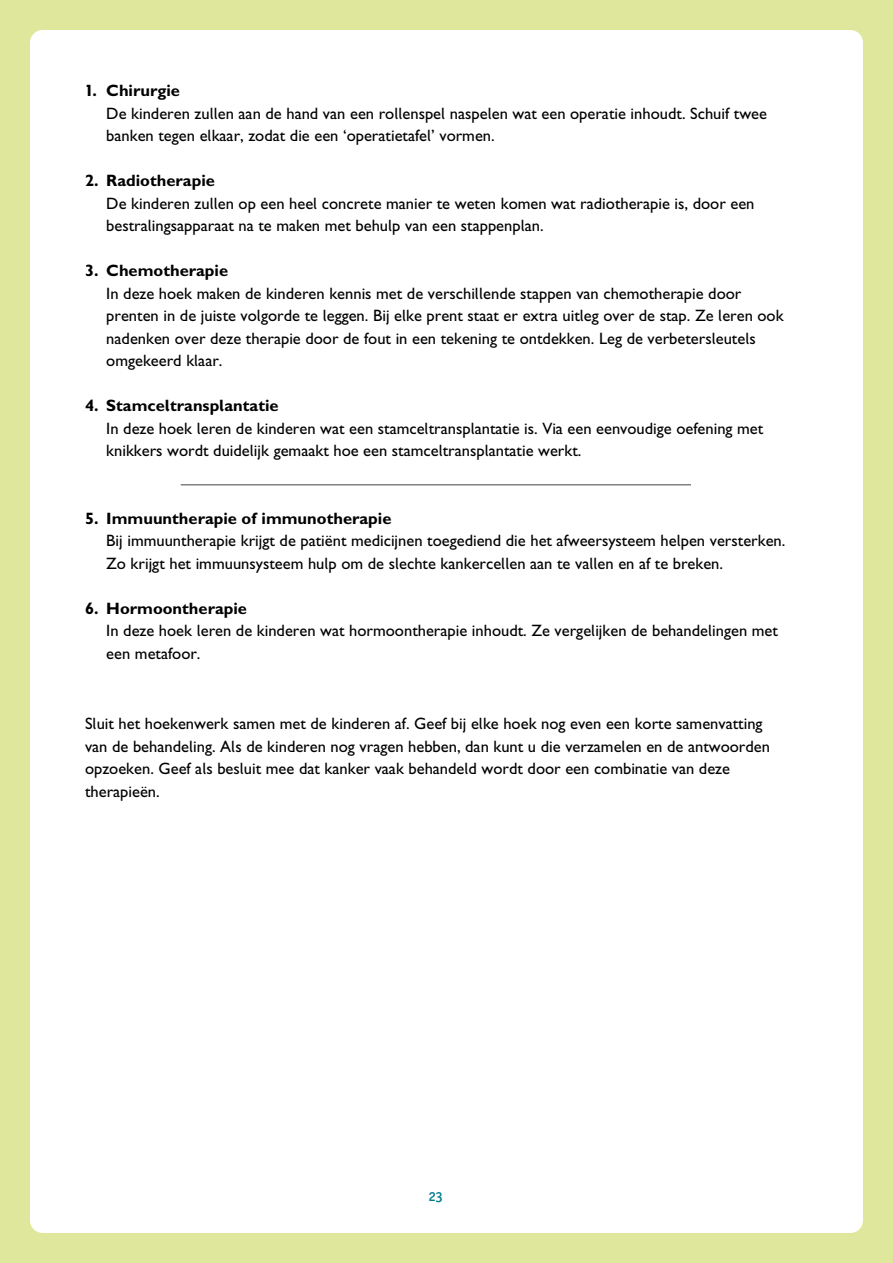
<style>
.page{position:relative;width:893px;height:1263px;background:#fff}
.page>*{position:absolute;margin:0;border:0;box-sizing:border-box;transform-origin:0 0}
.t1{font:500 16.5px/22.5px "Averbode Gill";color:#000}
.t2{font:700 16.5px "Averbode Gill";color:#000}
.t3{font:15px "Officina San ITC Medium OSF";color:#007c8c}
</style>
<div class="page">
<div style="left:0;top:0;width:893px;height:1263px;border:30px solid #dfe79d;border-radius:28px"></div>
<hr style="left:181px;top:484px;width:510px;height:1px;background:#000">
<p class="t2" style="left:85px;top:81px;width:96px">1. Chirurgie</p>
<p class="t1" style="left:106px;top:102px;width:662px">De kinderen zullen aan de hand van een rollenspel naspelen wat een operatie inhoudt. Schuif twee banken tegen elkaar, zodat die een ‘operatietafel’ vormen.</p>
<p class="t2" style="left:85px;top:171px;width:131px">2. Radiotherapie</p>
<p class="t1" style="left:106px;top:192px;width:650px">De kinderen zullen op een heel concrete manier te weten komen wat radiotherapie is, door een bestralingsapparaat na te maken met behulp van een stappenplan.</p>
<p class="t2" style="left:85px;top:261px;width:145px">3. Chemotherapie</p>
<p class="t1" style="left:106px;top:282px;width:679px">In deze hoek maken de kinderen kennis met de verschillende stappen van chemotherapie door prenten in de juiste volgorde te leggen. Bij elke prent staat er extra uitleg over de stap. Ze leren ook nadenken over deze therapie door de fout in een tekening te ontdekken. Leg de verbetersleutels omgekeerd klaar.</p>
<p class="t2" style="left:85px;top:396px;width:195px">4. Stamceltransplantatie</p>
<p class="t1" style="left:106px;top:417px;width:658px">In deze hoek leren de kinderen wat een stamceltransplantatie is. Via een eenvoudige oefening met knikkers wordt duidelijk gemaakt hoe een stamceltransplantatie werkt.</p>
<p class="t2" style="left:85px;top:509px;width:308px">5. Immuuntherapie of immunotherapie</p>
<p class="t1" style="left:106px;top:529px;width:681px">Bij immuuntherapie krijgt de patiënt medicijnen toegediend die het afweersysteem helpen versterken.<br>Zo krijgt het immuunsysteem hulp om de slechte kankercellen aan te vallen en af te breken.</p>
<p class="t2" style="left:85px;top:599px;width:163px">6. Hormoontherapie</p>
<p class="t1" style="left:106px;top:619px;width:673px">In deze hoek leren de kinderen wat hormoontherapie inhoudt. Ze vergelijken de behandelingen met een metafoor.</p>
<p class="t1" style="left:85px;top:712px;width:686px">Sluit het hoekenwerk samen met de kinderen af. Geef bij elke hoek nog even een korte samenvatting van de behandeling. Als de kinderen nog vragen hebben, dan kunt u die verzamelen en de antwoorden opzoeken. Geef als besluit mee dat kanker vaak behandeld wordt door een combinatie van deze therapieën.</p>
<p class="t3" style="left:429px;top:1187px;width:15px">23</p>
</div>
